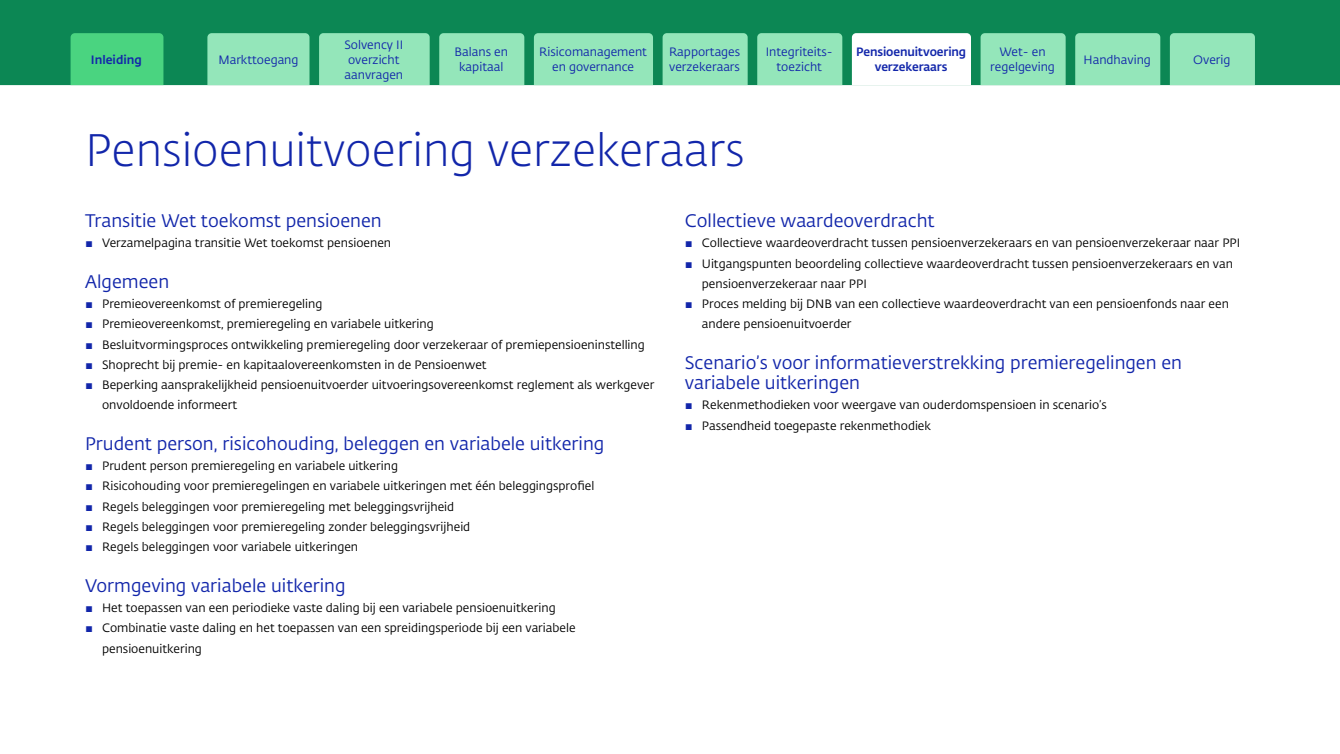
<style>
.page{position:relative;width:1340px;height:754px;background:#fff}
.page>*{position:absolute;margin:0;border:0;box-sizing:border-box;transform-origin:0 0}
.H2_Hoofdstuktitel{font:300 45px "DNB Fedra";color:#1226aa}
.H3_Paragraafkop{font:18px/20.2px "DNB Fedra";color:#1226aa}
.t1{font:12px/20.2px "DNB Fedra";color:#000}
.t2{font:12px/15px "DNB Fedra";color:#1226aa;text-align:center}
.t3{font:500 12px/15px "DNB Fedra";letter-spacing:-.01em;color:#1226aa;text-align:center}
.s1{font-size:10.5px;color:#1226aa}
</style>
<div class="page">
<div style="left:0;top:0;width:1339px;height:85px;background:#0c8754"></div>
<div style="left:71px;top:33px;width:92px;height:52px;background:#4ad480"></div>
<div style="left:319px;top:33px;width:110px;height:52px;background:#94e6ba"></div>
<div style="left:534px;top:33px;width:119px;height:52px;background:#94e6ba"></div>
<svg style="left:851px;top:33px;width:120px;height:52px"></svg>
<div style="left:980px;top:33px;width:85px;height:52px;background:#94e6ba"></div>
<div style="left:439px;top:33px;width:85px;height:52px;background:#94e6ba"></div>
<div style="left:662px;top:33px;width:85px;height:52px;background:#94e6ba"></div>
<div style="left:757px;top:33px;width:85px;height:52px;background:#94e6ba"></div>
<div style="left:1075px;top:33px;width:85px;height:52px;background:#94e6ba"></div>
<div style="left:1169px;top:33px;width:85px;height:52px;background:#94e6ba"></div>
<div style="left:207px;top:33px;width:102px;height:52px;background:#94e6ba"></div>
<p class="t3" style="left:91px;top:52px;width:52px">Inleiding</p>
<p class="t2" style="left:344px;top:37px;width:60px;text-align:left">Solvency II overzicht aanvragen</p>
<p class="t2" style="left:539px;top:45px;width:109px">Risicomanagement en governance</p>
<p class="t3" style="left:856px;top:45px;width:111px">Pensioenuitvoering verzekeraars</p>
<p class="t2" style="left:990px;top:45px;width:66px">Wet- en regelgeving</p>
<p class="t2" style="left:454px;top:45px;width:55px">Balans en kapitaal</p>
<p class="t2" style="left:669px;top:45px;width:73px;text-align:left">Rapportages verzekeraars</p>
<p class="t2" style="left:765px;top:45px;width:66px">Integriteits&shy;toezicht</p>
<p class="t2" style="left:218px;top:52px;width:82px">Markttoegang</p>
<p class="t2" style="left:1083px;top:52px;width:69px">Handhaving</p>
<p class="t2" style="left:1193px;top:52px;width:39px">Overig</p>
<h2 class="H2_Hoofdstuktitel" style="left:85px;top:123px;width:661px">Pensioenuitvoering verzekeraars</h2>
<h3 class="H3_Paragraafkop" style="left:85px;top:211px;width:298px">Transitie Wet toekomst pensioenen</h3>
<p class="t1" style="left:85px;top:233px;width:307px"><span class="s1">▪</span> Verzamelpagina transitie Wet toekomst pensioenen</p>
<h3 class="H3_Paragraafkop" style="left:85px;top:271px;width:86px">Algemeen</h3>
<p class="t1" style="left:85px;top:294px;width:239px"><span class="s1">▪</span> Premieovereenkomst of premieregeling</p>
<p class="t1" style="left:85px;top:314px;width:350px"><span class="s1">▪</span> Premieovereenkomst, premieregeling en variabele uitkering</p>
<p class="t1" style="left:85px;top:334px;width:561px"><span class="s1">▪</span> Besluitvormingsproces ontwikkeling premieregeling door verzekeraar of premiepensioeninstelling</p>
<p class="t1" style="left:85px;top:354px;width:403px"><span class="s1">▪</span> Shoprecht bij premie- en kapitaalovereenkomsten in de Pensioenwet</p>
<p class="t1" style="left:102px;top:375px;width:554px;text-indent:-17px"><span class="s1">▪</span> Beperking aansprakelijkheid pensioenuitvoerder uitvoeringsovereenkomst reglement als werkgever onvoldoende informeert</p>
<h3 class="H3_Paragraafkop" style="left:85px;top:433px;width:521px">Prudent person, risicohouding, beleggen en variabele uitkering</h3>
<p class="t1" style="left:85px;top:456px;width:314px"><span class="s1">▪</span> Prudent person premieregeling en variabele uitkering</p>
<p class="t1" style="left:85px;top:476px;width:511px"><span class="s1">▪</span> Risicohouding voor premieregelingen en variabele uitkeringen met één beleggingsprofiel</p>
<p class="t1" style="left:85px;top:496px;width:371px"><span class="s1">▪</span> Regels beleggingen voor premieregeling met beleggingsvrijheid</p>
<p class="t1" style="left:85px;top:516px;width:387px"><span class="s1">▪</span> Regels beleggingen voor premieregeling zonder beleggingsvrijheid</p>
<p class="t1" style="left:85px;top:537px;width:274px"><span class="s1">▪</span> Regels beleggingen voor variabele uitkeringen</p>
<h3 class="H3_Paragraafkop" style="left:85px;top:575px;width:262px">Vormgeving variabele uitkering</h3>
<p class="t1" style="left:85px;top:597px;width:472px"><span class="s1">▪</span> Het toepassen van een periodieke vaste daling bij een variabele pensioenuitkering</p>
<p class="t1" style="left:102px;top:618px;width:475px;text-indent:-17px"><span class="s1">▪</span> Combinatie vaste daling en het toepassen van een spreidingsperiode bij een variabele pensioenuitkering</p>
<h3 class="H3_Paragraafkop" style="left:685px;top:211px;width:251px">Collectieve waardeoverdracht</h3>
<p class="t1" style="left:685px;top:233px;width:557px"><span class="s1">▪</span> Collectieve waardeoverdracht tussen pensioenverzekeraars en van pensioenverzekeraar naar PPI</p>
<p class="t1" style="left:702px;top:253px;width:532px;text-indent:-17px"><span class="s1">▪</span> Uitgangspunten beoordeling collectieve waardeoverdracht tussen pensioenverzekeraars en van pensioenverzekeraar naar PPI</p>
<p class="t1" style="left:702px;top:294px;width:528px;text-indent:-17px"><span class="s1">▪</span> Proces melding bij DNB van een collectieve waardeoverdracht van een pensioenfonds naar een andere pensioenuitvoerder</p>
<h3 class="H3_Paragraafkop" style="left:685px;top:352px;width:498px">Scenario’s voor informatieverstrekking premieregelingen en variabele uitkeringen</h3>
<p class="t1" style="left:685px;top:395px;width:423px"><span class="s1">▪</span> Rekenmethodieken voor weergave van ouderdomspensioen in scenario’s</p>
<p class="t1" style="left:685px;top:415px;width:247px"><span class="s1">▪</span> Passendheid toegepaste rekenmethodiek</p>
</div>
